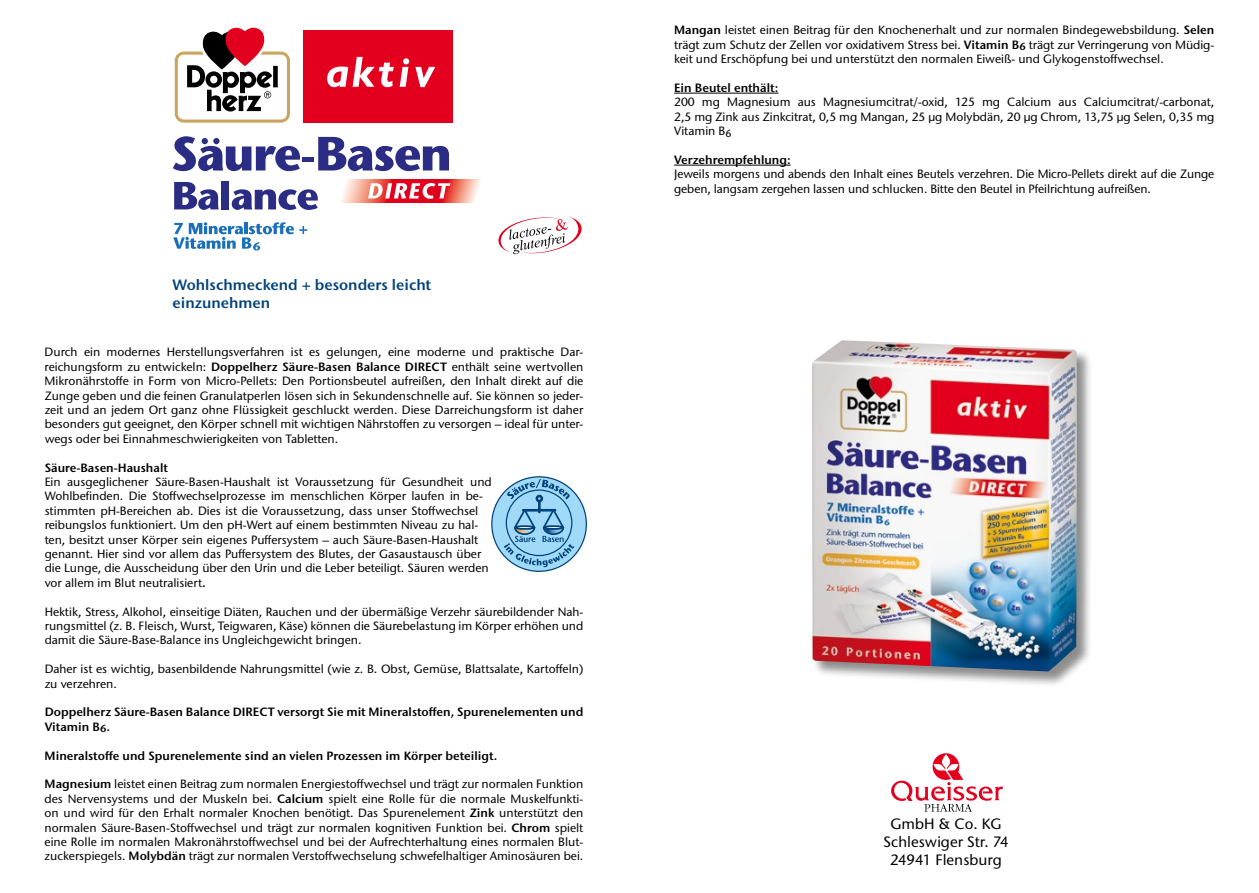
<style>
.page{position:relative;width:1259px;height:893px;background:#fff}
.page>*{position:absolute;margin:0;border:0;box-sizing:border-box;transform-origin:0 0}
.t1{font:600 15px/18px "Stone Sans ITC Pro";color:#00427a}
.t2{font:500 15px/18px "Stone Sans ITC Pro";color:#000;text-align:center}
.t3{font:500 12px/14.4px "Stone Sans ITC Pro";color:#000;text-align:justify}
.t4{font:600 12px/14.4px "Stone Sans ITC Pro";color:#000}
.s1{font-weight:600}
</style>
<div class="page">
<svg style="left:498px;top:216px;width:84px;height:38px"></svg>
<div style="left:304px;top:30px;width:149px;height:93px;background:#e3001e"></div>
<svg style="left:327px;top:57px;width:108px;height:30px"></svg>
<svg style="left:174px;top:27px;width:116px;height:96px"></svg>
<svg style="left:491px;top:476px;width:96px;height:96px"></svg>
<svg style="left:173px;top:136px;width:127px;height:35px"></svg>
<hr style="left:302px;top:157px;width:12px;height:4px;background:#2b2c83">
<svg style="left:318px;top:137px;width:131px;height:34px"></svg>
<svg style="left:173px;top:222px;width:134px;height:29px"></svg>
<svg style="left:174px;top:182px;width:45px;height:28px"></svg>
<div style="left:221px;top:181px;width:8px;height:28px;background:#2b2c83"></div>
<svg style="left:232px;top:189px;width:86px;height:21px"></svg>
<svg style="left:341px;top:179px;width:139px;height:24px;background:#f18480"></svg>
<svg style="left:368px;top:183px;width:82px;height:16px"></svg>
<hr style="left:674px;top:93px;width:104px;height:1px;background:#000">
<hr style="left:674px;top:165px;width:116px;height:1px;background:#000">
<svg style="left:891px;top:753px;width:111px;height:59px"></svg>
<div style="left:811px;top:340px;width:281px;height:347px;background:#000;opacity:.45"></div>
<img style="left:811px;top:340px;width:265px;height:331px">
<p class="t1" style="left:173px;top:276px;width:260px">Wohlschmeckend + besonders leicht einzunehmen</p>
<p class="t3" style="left:45px;top:345px;width:540px">Durch ein modernes Herstellungsverfahren ist es gelungen, eine moderne und praktische Dar&shy;reichungsform zu entwickeln: <span class="s1">Doppelherz Säure-Basen Balance DIRECT</span> enthält seine wertvollen Mikronährstoffe in Form von Micro-Pellets: Den Portionsbeutel aufreißen, den Inhalt direkt auf die Zunge geben und die feinen Granulatperlen lösen sich in Sekundenschnelle auf. Sie können so jeder&shy;zeit und an jedem Ort ganz ohne Flüssigkeit geschluckt werden. Diese Darreichungsform ist daher besonders gut geeignet, den Körper schnell mit wichtigen Nährstoffen zu versorgen – ideal für unter&shy;wegs oder bei Einnahmeschwierigkeiten von Tabletten.</p>
<p class="t4" style="left:45px;top:460px;width:125px">Säure-Basen-Haushalt</p>
<p class="t3" style="left:45px;top:475px;width:449px;text-align:left">Ein ausgeglichener Säure-Basen-Haushalt ist Voraussetzung für Gesundheit und Wohlbefinden. Die Stoffwechselprozesse im menschlichen Körper laufen in be&shy;stimmten pH-Bereichen ab. Dies ist die Voraussetzung, dass unser Stoffwechsel reibungslos funktioniert. Um den pH-Wert auf einem bestimmten Niveau zu hal&shy;ten, besitzt unser Körper sein eigenes Puffersystem – auch Säure-Basen-Haushalt genannt. Hier sind vor allem das Puffersystem des Blutes, der Gasaustausch über die Lunge, die Ausscheidung über den Urin und die Leber beteiligt. Säuren werden vor allem im Blut neutralisiert<span class="s1">.</span></p>
<p class="t3" style="left:45px;top:604px;width:540px">Hektik, Stress, Alkohol, einseitige Diäten, Rauchen und der übermäßige Verzehr säurebildender Nah&shy;rungsmittel (z. B. Fleisch, Wurst, Teigwaren, Käse) können die Säurebelastung im Körper erhöhen und damit die Säure-Base-Balance ins Ungleichgewicht bringen.</p>
<p class="t3" style="left:45px;top:662px;width:540px">Daher ist es wichtig, basenbildende Nahrungsmittel (wie z. B. Obst, Gemüse, Blattsalate, Kartoffeln) zu verzehren.</p>
<p class="t4" style="left:45px;top:705px;width:540px">Doppelherz Säure-Basen Balance DIRECT versorgt Sie mit Mineralstoffen, Spurenelementen und<br>Vitamin B<sub>6</sub>.</p>
<p class="t4" style="left:45px;top:748px;width:454px">Mineralstoffe und Spurenelemente sind an vielen Prozessen im Körper beteiligt.</p>
<p class="t3" style="left:45px;top:777px;width:540px"><span class="s1">Magnesium</span> leistet einen Beitrag zum normalen Energiestoffwechsel und trägt zur normalen Funktion des Nervensystems und der Muskeln bei. <span class="s1">Calcium</span> spielt eine Rolle für die normale Muskelfunkti&shy;on und wird für den Erhalt normaler Knochen benötigt. Das Spurenelement <span class="s1">Zink</span> unterstützt den normalen Säure-Basen-Stoffwechsel und trägt zur normalen kognitiven Funktion bei. <span class="s1">Chrom</span> spielt eine Rolle im normalen Makronährstoffwechsel und bei der Aufrechterhaltung eines normalen Blut&shy;zuckerspiegels. <span class="s1">Molybdän</span> trägt zur normalen Verstoffwechselung schwefelhaltiger Aminosäuren bei.</p>
<p class="t3" style="left:674px;top:23px;width:542px"><span class="s1">Mangan</span> leistet einen Beitrag für den Knochenerhalt und zur normalen Bindegewebsbildung. <span class="s1">Selen </span>trägt zum Schutz der Zellen vor oxidativem Stress bei. <span class="s1">Vitamin B</span><sub>6</sub> trägt zur Verringerung von Müdig&shy;keit und Erschöpfung bei und unterstützt den normalen Eiweiß- und Glykogenstoffwechsel.</p>
<p class="t4" style="left:674px;top:81px;width:106px">Ein Beutel enthält:</p>
<p class="t3" style="left:674px;top:95px;width:542px">200 mg Magnesium aus Magnesiumcitrat/-oxid, 125 mg Calcium aus Calciumcitrat/-carbonat, 2,5 mg Zink aus Zinkcitrat, 0,5 mg Mangan, 25 µg Molybdän, 20 µg Chrom, 13,75 µg Selen, 0,35 mg Vitamin B<sub>6</sub></p>
<p class="t4" style="left:674px;top:153px;width:118px">Verzehrempfehlung:</p>
<p class="t3" style="left:674px;top:167px;width:542px">Jeweils morgens und abends den Inhalt eines Beutels verzehren. Die Micro-Pellets direkt auf die Zunge geben, langsam zergehen lassen und schlucken. Bitte den Beutel in Pfeilrichtung aufreißen.</p>
<p class="t2" style="left:883px;top:815px;width:127px">GmbH &amp; Co. KG<br>Schleswiger Str. 74<br>24941 Flensburg</p>
</div>
